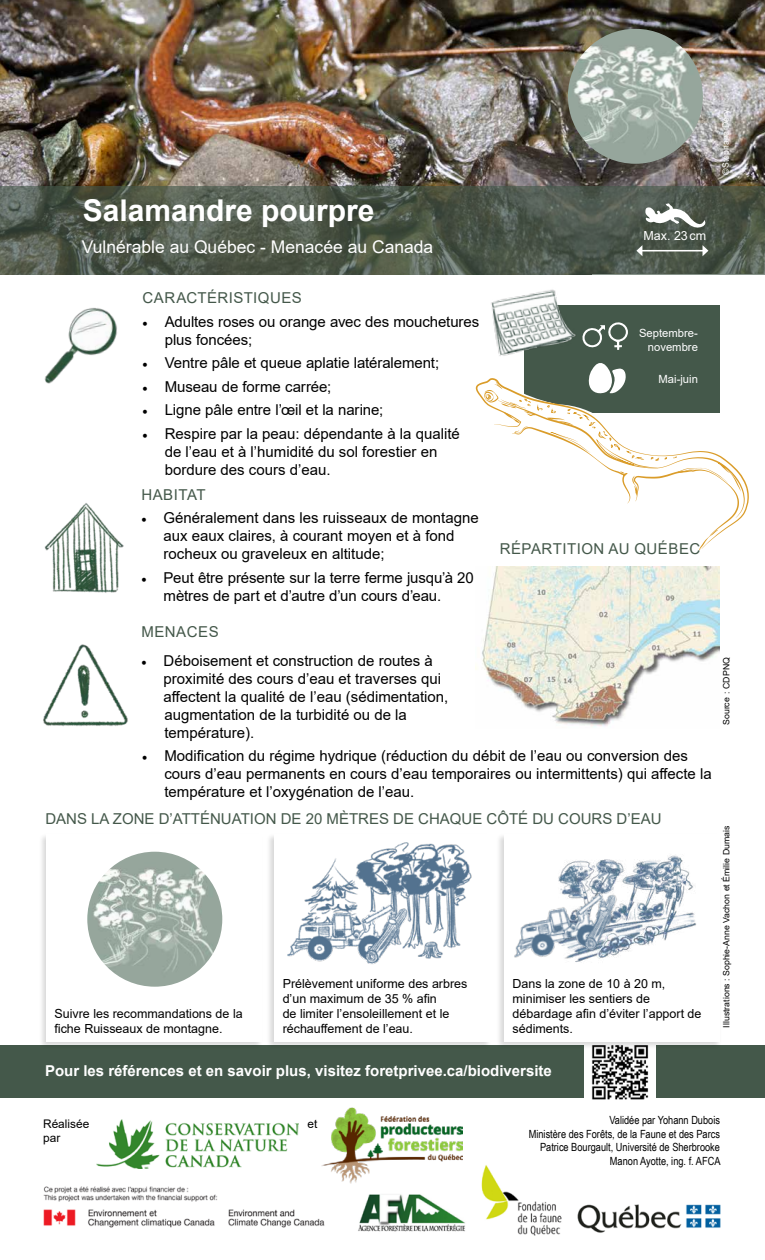
<style>
.page{position:relative;width:765px;height:1260px;background:#fff}
.page>*{position:absolute;margin:0;border:0;box-sizing:border-box;transform-origin:0 0}
.t1{font:700 30px "Arial";color:#fff}
.t2{font:17.5px "Arial";color:#fff}
.t3{font:15px/18px "Arial";color:#000}
.t4{font:700 15px "Arial";color:#fff}
.t5{font:15px "Arial";color:#44584a}
.t6{font:15px "Arial";letter-spacing:.035em;color:#44584a}
.t7{font:15px "Arial";letter-spacing:.03em;color:#44584a}
.t8{font:12.5px/15px "Arial";color:#000}
.t9{font:12.5px "Arial";color:#fff}
.t10{font:11.88px/14.2px "Arial";color:#000}
.t11{font:11.25px/13.5px "Arial Narrow";color:#000;text-align:right}
.t12{font:11.25px/13.5px "Arial";color:#fff;text-align:right}
.t13{font:8.75px "Arial";color:#000}
.t14{font:8.75px "Arial";color:#fff}
.s1{font-family:"Minion Pro"}
.s2{color:#030303}
</style>
<div class="page">
<div style="left:524px;top:305px;width:196px;height:107px;background:#44584a"></div>
<img style="left:0;top:0;width:765px;height:186px">
<div style="left:0;top:1045px;width:765px;height:52px;background:#44584a"></div>
<img style="left:584px;top:1049px;width:72px;height:51px">
<svg style="left:582px;top:322px;width:46px;height:28px"></svg>
<div style="left:38px;top:832px;width:226px;height:217px;background:#000;opacity:.15"></div>
<div style="left:46px;top:834px;width:216px;height:207px;background:#fff"></div>
<div style="left:266px;top:832px;width:226px;height:217px;background:#000;opacity:.15"></div>
<div style="left:274px;top:834px;width:216px;height:207px;background:#fff"></div>
<div style="left:496px;top:832px;width:226px;height:217px;background:#000;opacity:.15"></div>
<div style="left:504px;top:834px;width:216px;height:207px;background:#fff"></div>
<svg style="left:0;top:186px;width:765px;height:89px;background:#50594c"></svg>
<img style="left:44px;top:503px;width:80px;height:90px">
<img style="left:43px;top:644px;width:85px;height:82px">
<img style="left:491px;top:289px;width:85px;height:67px">
<svg style="left:645px;top:202px;width:61px;height:27px"></svg>
<img style="left:287px;top:843px;width:185px;height:121px">
<img style="left:562px;top:855px;width:134px;height:90px">
<img style="left:490px;top:871px;width:157px;height:106px">
<img style="left:568px;top:29px;width:135px;height:135px">
<hr style="left:641px;top:250px;width:63px;height:1px;background:#fff">
<svg style="left:636px;top:245px;width:6px;height:11px"></svg>
<svg style="left:703px;top:245px;width:5px;height:11px"></svg>
<img style="left:44px;top:307px;width:73px;height:77px">
<img style="left:87px;top:852px;width:135px;height:135px">
<svg style="left:478px;top:363px;width:267px;height:187px"></svg>
<img style="left:481px;top:1165px;width:81px;height:71px">
<img style="left:321px;top:1107px;width:142px;height:76px">
<img style="left:358px;top:1194px;width:107px;height:38px">
<img style="left:577px;top:1204px;width:144px;height:29px">
<img style="left:43px;top:1178px;width:297px;height:50px">
<img style="left:97px;top:1119px;width:201px;height:49px">
<img style="left:476px;top:566px;width:244px;height:161px">
<h1 class="t1" style="left:83px;top:190px;width:293px">Salamandre pourpre</h1>
<p class="t2" style="left:82px;top:235px;width:353px">Vulnérable au Québec - Menacée au Canada</p>
<p class="t7" style="left:143px;top:287px;width:161px">CARACTÉRISTIQUES</p>
<p class="t3" style="left:165px;top:312px;width:316px;text-indent:-23px"><span class="s1">•</span> Adultes roses ou orange avec des mouchetures plus foncées;</p>
<p class="t3" style="left:142px;top:354px;width:298px"><span class="s1">•</span> Ventre pâle et queue aplatie latéralement;</p>
<p class="t3" style="left:142px;top:377px;width:191px"><span class="s1">•</span> Museau de forme carrée;</p>
<p class="t3" style="left:142px;top:401px;width:242px"><span class="s1">•</span> Ligne pâle entre l’œil et la narine;</p>
<p class="t3" style="left:165px;top:425px;width:297px;text-indent:-23px"><span class="s1">•</span> Respire par la peau: dépendante à la qualité de l’eau et à l’humidité du sol forestier en bordure des cours d’eau.</p>
<p class="t14" style="left:720px;top:175px;width:66px;rotate:-90deg">©Stéphane Déry</p>
<p class="t9" style="left:643px;top:227px;width:64px">Max. 23cm</p>
<p class="t12" style="left:639px;top:326px;width:60px">Septembre&shy;novembre</p>
<p class="t12" style="left:659px;top:372px;width:41px">Mai-juin</p>
<p class="t6" style="left:141px;top:484px;width:66px">HABITAT</p>
<p class="t3" style="left:164px;top:509px;width:317px;text-indent:-22px"><span class="s1">•</span> Généralement dans les ruisseaux de montagne aux eaux claires, à courant moyen et à fond rocheux ou graveleux en altitude;</p>
<p class="t3" style="left:164px;top:569px;width:312px;text-indent:-22px"><span class="s1">•</span> Peut être présente sur la terre ferme jusqu’à 20 mètres de part et d’autre d’un cours d’eau.</p>
<p class="t6" style="left:141px;top:622px;width:79px">MENACES</p>
<p class="t3" style="left:164px;top:652px;width:286px;text-indent:-22px"><span class="s1">•</span> Déboisement et construction de routes à proximité des cours d’eau et traverses qui affectent la qualité de l’eau (sédimentation,</p>
<p class="t13" style="left:721px;top:725px;width:69px;rotate:-90deg">Source <span class="s2">: CDPNQ</span></p>
<p class="t6" style="left:500px;top:538px;width:202px">RÉPARTITION AU QUÉBEC</p>
<p class="t3" style="left:164px;top:705px;width:244px">augmentation de la turbidité ou de la température).</p>
<p class="t3" style="left:164px;top:747px;width:549px;text-indent:-22px"><span class="s1">•</span> Modification du régime hydrique (réduction du débit de l’eau ou conversion des cours d’eau permanents en cours d’eau temporaires ou intermittents) qui affecte la température et l’oxygénation de l’eau.</p>
<p class="t5" style="left:45px;top:808px;width:618px">DANS LA ZONE D’ATTÉNUATION DE 20 MÈTRES DE CHAQUE CÔTÉ DU COURS D’EAU</p>
<p class="t8" style="left:54px;top:1006px;width:190px">Suivre les recommandations de la fiche Ruisseaux de montagne.</p>
<p class="t8" style="left:283px;top:976px;width:186px">Prélèvement uniforme des arbres d’un maximum de 35 % afin<br>de limiter l’ensoleillement et le réchauffement de l’eau.</p>
<p class="t8" style="left:513px;top:976px;width:190px">Dans la zone de 10 à 20 m, minimiser les sentiers de débardage afin d’éviter l’apport de sédiments.</p>
<p class="t4" style="left:45px;top:1060px;width:508px">Pour les références et en savoir plus, visitez foretprivee.ca/biodiversite</p>
<p class="t13" style="left:721px;top:1028px;width:203px;rotate:-90deg">Illustrations : Sophie-Anne Vachon et Émilie Dumais</p>
<p class="t10" style="left:43px;top:1117px;width:48px">Réalisée par</p>
<p class="t10" style="left:308px;top:1116px;width:11px">et</p>
<p class="t11" style="left:529px;top:1113px;width:193px">Validée par Yohann Dubois<br>Ministère des Forêts, de la Faune et des Parcs Patrice Bourgault, Université de Sherbrooke Manon Ayotte, ing. f. AFCA</p>
</div>
